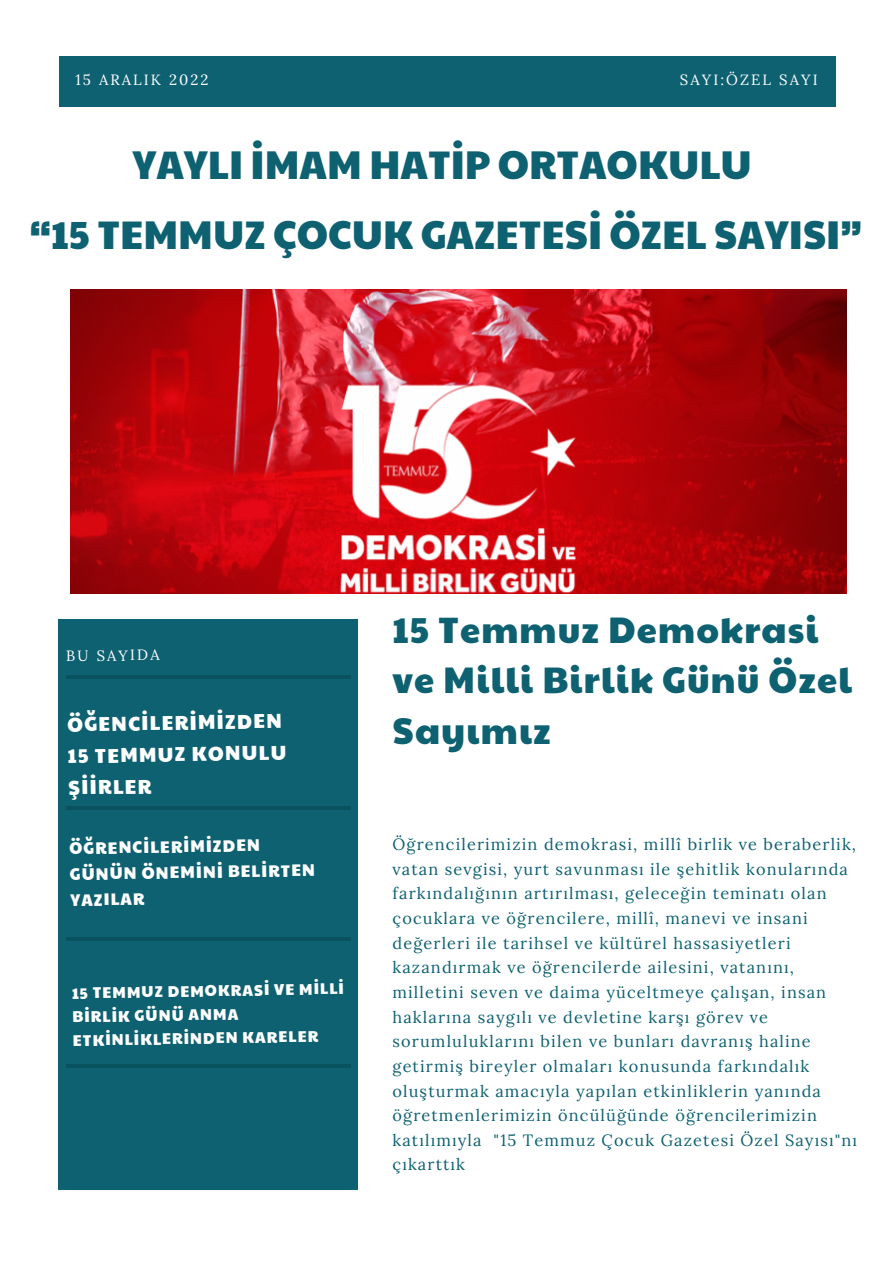
<style>
.page{position:relative;width:893px;height:1264px;background:#fff}
.page>*{position:absolute;margin:0;border:0;box-sizing:border-box;transform-origin:0 0}
.t1{font:39.3px/69.8px "Paytone One";color:#0e6171;text-align:center}
.t2{font:36.15px/50.6px "Paytone One";letter-spacing:.03em;color:#0e6171}
.t3{font:19.8px/31.5px "Paytone One";color:#fff}
.t4{font:16.5px/25.8px "Paytone One";color:#fff}
.t5{font:16.35px/24.6px "Lora";letter-spacing:.07em;color:#0e6171}
.t6{font:15.3px/23.5px "Paytone One";color:#fff}
.t7{font:14.85px "Lora";letter-spacing:.14em;color:#fff}
</style>
<div class="page">
<div style="left:59px;top:56px;width:776px;height:51px;background:#0e6171"></div>
<div style="left:58px;top:619px;width:299px;height:570px;background:#0e6171"></div>
<hr style="left:66px;top:675px;width:284px;height:4px;background:#0b5260">
<hr style="left:66px;top:806px;width:284px;height:3px;background:#000">
<hr style="left:66px;top:937px;width:284px;height:4px;background:#0b5260">
<hr style="left:66px;top:1064px;width:285px;height:3px;background:#000">
<img style="left:70px;top:290px;width:776px;height:303px">
<p class="t7" style="left:75px;top:70px;width:135px">15 ARALIK 2022</p>
<p class="t7" style="left:680px;top:70px;width:139px">SAYI:ÖZEL SAYI</p>
<h1 class="t1" style="left:29px;top:128px;width:834px">YAYLI İMAM HATİP ORTAOKULU<br>“15 TEMMUZ ÇOCUK GAZETESİ ÖZEL SAYISI”</h1>
<p class="t7" style="left:66px;top:646px;width:95px;rotate:-1deg">BU SAYIDA</p>
<p class="t3" style="left:67px;top:707px;width:220px;rotate:-1deg">ÖĞENCİLERİMİZDEN<br>15 TEMMUZ KONULU<br>ŞİİRLER</p>
<p class="t4" style="left:69px;top:834px;width:246px;rotate:-1deg">ÖĞRENCİLERİMİZDEN<br>GÜNÜN ÖNEMİNİ BELİRTEN<br>YAZILAR</p>
<p class="t6" style="left:72px;top:980px;width:273px;rotate:-1deg">15 TEMMUZ DEMOKRASİ VE MİLLİ<br>BİRLİK GÜNÜ ANMA<br>ETKİNLİKLERİNDEN KARELER</p>
<h2 class="t2" style="left:392px;top:602px;width:461px">15 Temmuz Demokrasi ve Milli Birlik Günü Özel<br>Sayımız</h2>
<p class="t5" style="left:392px;top:831px;width:466px">Öğrencilerimizin demokrasi, millî birlik ve beraberlik, vatan sevgisi, yurt savunması ile şehitlik konularında farkındalığının artırılması, geleceğin teminatı olan çocuklara ve öğrencilere, millî, manevi ve insani değerleri ile tarihsel ve kültürel hassasiyetleri kazandırmak ve öğrencilerde ailesini, vatanını, milletini seven ve daima yüceltmeye çalışan, insan haklarına saygılı ve devletine karşı görev ve sorumluluklarını bilen ve bunları davranış haline getirmiş bireyler olmaları konusunda farkındalık oluşturmak amacıyla yapılan etkinliklerin yanında öğretmenlerimizin öncülüğünde öğrencilerimizin katılımıyla "15 Temmuz Çocuk Gazetesi Özel Sayısı"nı çıkarttık</p>
</div>
